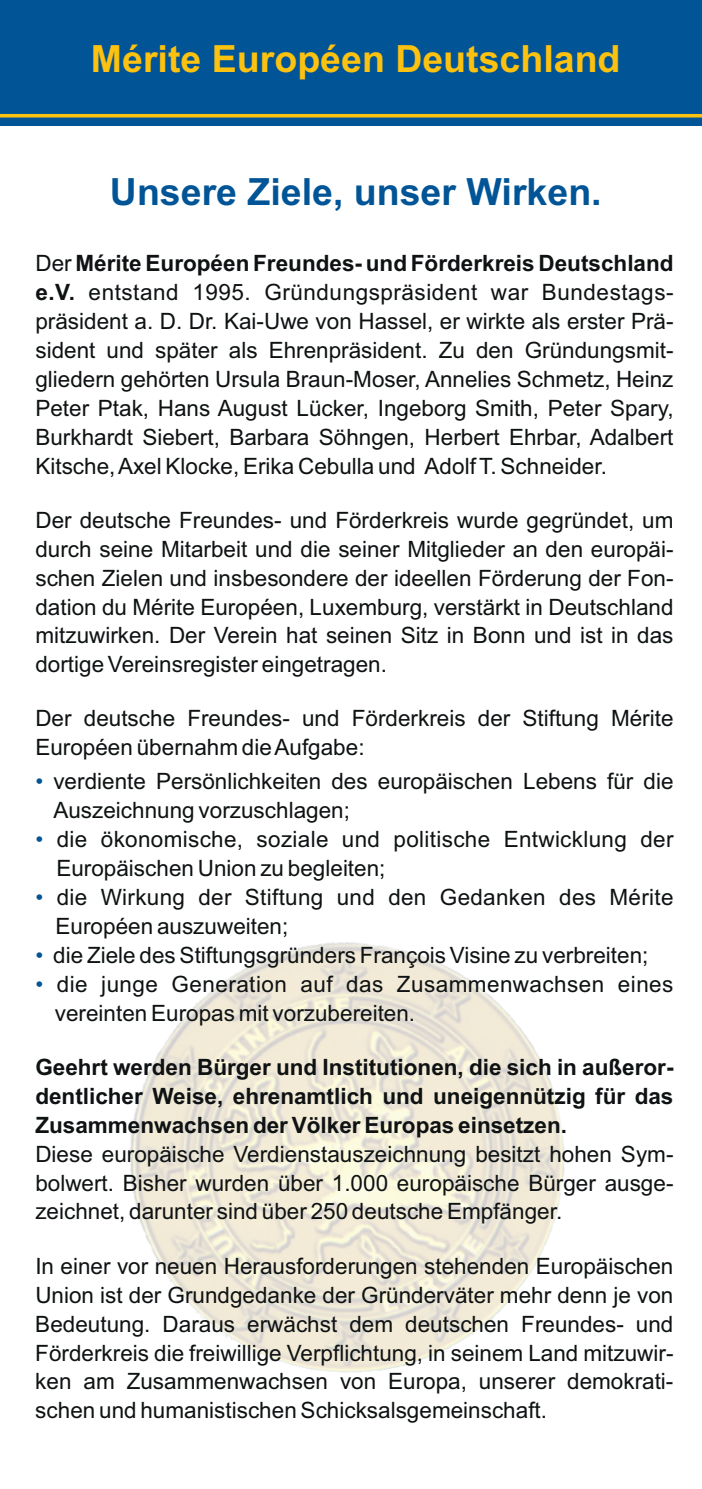
<style>
.page{position:relative;width:702px;height:1489px;background:#fff}
.page>*{position:absolute;margin:0;border:0;box-sizing:border-box;transform-origin:0 0}
.t1{font:700 37.5px "Arial";color:#fdc110}
.t2{font:700 37.5px "Arial";color:#015596}
.t3{font:22.5px/29px "Arial";color:#0e1213;text-align:justify}
.t4{font:700 22.5px/29px "Arial";color:#0e1213;text-align:justify}
.t5{font:22.5px/29px "Arial";letter-spacing:.02em;color:#0e1213}
.s1{font-weight:700}
.s2{color:#015596}
</style>
<div class="page">
<div style="left:0;top:0;width:702px;height:126px;background:#015596"></div>
<hr style="left:0;top:114px;width:702px;height:3px;background:#fdc110">
<h1 class="t1" style="left:91px;top:45px;width:531px">Mérite Européen Deutschland</h1>
<h1 class="t2" style="left:110px;top:178px;width:493px">Unsere Ziele, unser Wirken.</h1>
<p class="t3" style="left:35px;top:251px;width:639px">Der <span class="s1">Mérite Européen Freundes- und Förderkreis Deutschland e.V.</span> entstand 1995. Gründungspräsident war Bundestags&shy;präsident a. D. Dr. Kai-Uwe von Hassel, er wirkte als erster Prä&shy;sident und später als Ehrenpräsident. Zu den Gründungsmit&shy;gliedern gehörten Ursula Braun-Moser, Annelies Schmetz, Heinz Peter Ptak, Hans August Lücker, Ingeborg Smith, Peter Spary, Burkhardt Siebert, Barbara Söhngen, Herbert Ehrbar, Adalbert Kitsche, Axel Klocke, Erika Cebulla und Adolf T. Schneider.</p>
<p class="t3" style="left:35px;top:507px;width:639px">Der deutsche Freundes- und Förderkreis wurde gegründet, um durch seine Mitarbeit und die seiner Mitglieder an den europäi&shy;schen Zielen und insbesondere der ideellen Förderung der Fon&shy;dation du Mérite Européen, Luxemburg, verstärkt in Deutschland mitzuwirken. Der Verein hat seinen Sitz in Bonn und ist in das dortige Vereinsregister eingetragen.</p>
<p class="t3" style="left:35px;top:706px;width:639px">Der deutsche Freundes- und Förderkreis der Stiftung Mérite<br>Européen übernahm die Aufgabe:</p>
<p class="t3" style="left:53px;top:769px;width:621px;text-indent:-18px"><span class="s2">•</span> verdiente Persönlichkeiten des europäischen Lebens für die<br>Auszeichnung vorzuschlagen;</p>
<p class="t3" style="left:56px;top:826px;width:618px;text-indent:-21px"><span class="s2">•</span> die ökonomische, soziale und politische Entwicklung der<br>Europäischen Union zu begleiten;</p>
<p class="t3" style="left:56px;top:884px;width:619px;text-indent:-20px"><span class="s2">•</span> die Wirkung der Stiftung und den Gedanken des Mérite<br>Européen auszuweiten;</p>
<p class="t3" style="left:35px;top:942px;width:614px"><span class="s2">•</span> die Ziele des Stiftungsgründers François Visine zu verbreiten;</p>
<p class="t5" style="left:55px;top:971px;width:620px;text-indent:-19px"><span class="s2">•</span> die junge Generation auf das Zusammenwachsen eines vereinten Europas mit vorzubereiten.</p>
<p class="t4" style="left:35px;top:1054px;width:639px">Geehrt werden Bürger und Institutionen, die sich in außeror&shy;dentlicher Weise, ehrenamtlich und uneigennützig für das Zusammenwachsen der Völker Europas einsetzen.</p>
<p class="t3" style="left:35px;top:1141px;width:639px">Diese europäische Verdienstauszeichnung besitzt hohen Sym&shy;bolwert. Bisher wurden über 1.000 europäische Bürger ausge&shy;zeichnet, darunter sind über 250 deutsche Empfänger.</p>
<p class="t3" style="left:35px;top:1253px;width:639px">In einer vor neuen Herausforderungen stehenden Europäischen Union ist der Grundgedanke der Gründerväter mehr denn je von Bedeutung. Daraus erwächst dem deutschen Freundes- und Förderkreis die freiwillige Verpflichtung, in seinem Land mitzuwir&shy;ken am Zusammenwachsen von Europa, unserer demokrati&shy;schen und humanistischen Schicksalsgemeinschaft.</p>
</div>
